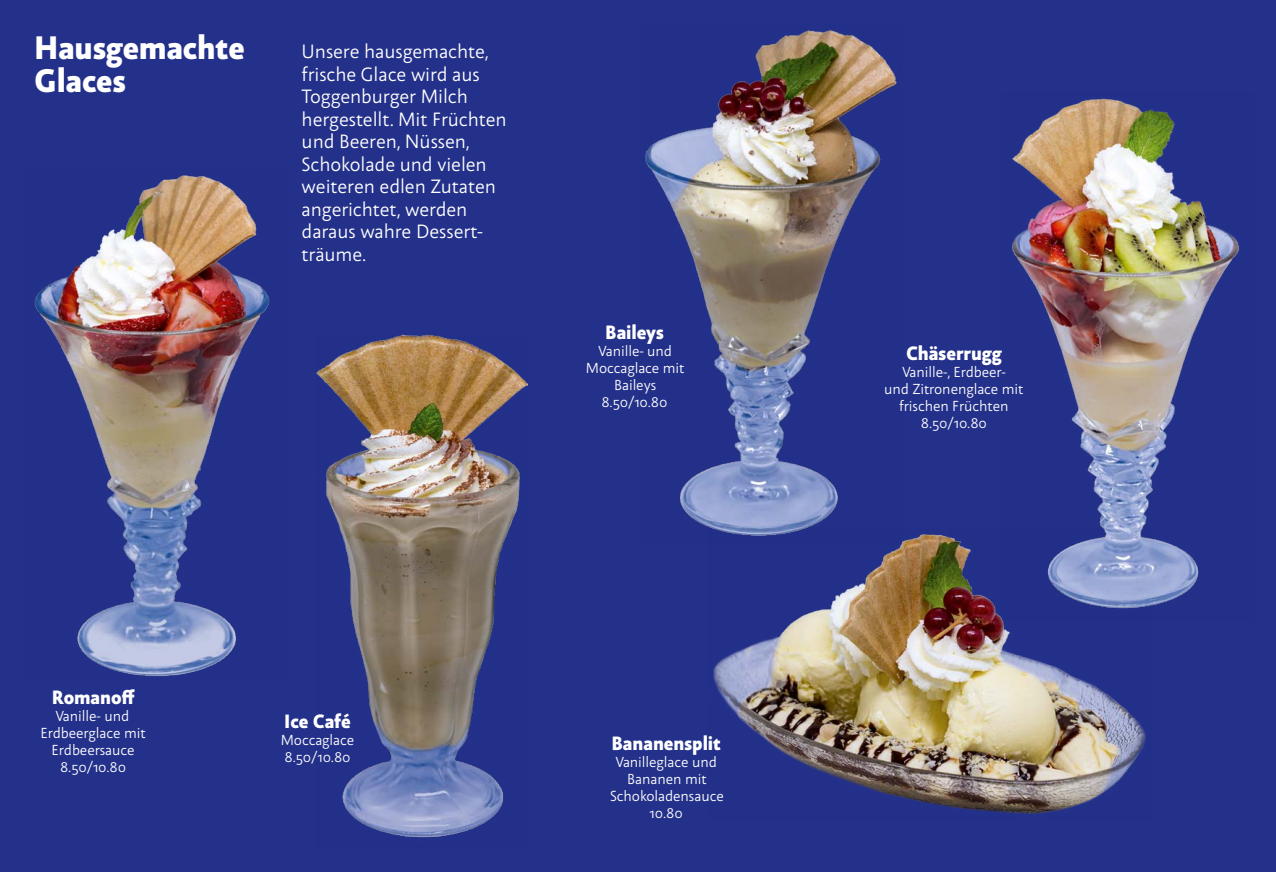
<style>
.page{position:relative;width:1276px;height:872px;background:#24318a}
.page>*{position:absolute;margin:0;border:0;box-sizing:border-box;transform-origin:0 0}
.t1{font:900 33px/33px "abc Alena";letter-spacing:-.005em;color:#fff}
.t2{font:900 19.65px "abc Alena";color:#fff}
.t3{font:19.5px/22.5px "abc Alena";letter-spacing:-.005em;color:#fff}
.t4{font:900 19.5px "abc Alena";color:#fff}
.t5{font:14.7px/17px "abc Alena";letter-spacing:-.005em;color:#fff;text-align:center}
</style>
<div class="page">
<img style="left:317px;top:335px;width:210px;height:503px">
<img style="left:1012px;top:98px;width:227px;height:507px">
<img style="left:713px;top:527px;width:440px;height:287px">
<img style="left:34px;top:175px;width:236px;height:501px">
<img style="left:644px;top:30px;width:257px;height:514px">
<h1 class="t1" style="left:34px;top:29px;width:212px">Hausgemachte<br>Glaces</h1>
<h3 class="t3" style="left:302px;top:40px;width:206px">Unsere hausgemachte, frische Glace wird aus<br>Toggenburger Milch hergestellt. Mit Früchten und Beeren, Nüssen,<br>Schokolade und vielen weiteren edlen Zutaten angerichtet, werden daraus wahre Dessert&shy;träume.</h3>
<h3 class="t4" style="left:605px;top:318px;width:60px">Baileys</h3>
<p class="t5" style="left:586px;top:342px;width:100px">Vanille- und<br>Moccaglace mit<br>Baileys<br>8.50/10.80</p>
<h3 class="t4" style="left:52px;top:683px;width:85px">Romanoff</h3>
<p class="t5" style="left:40px;top:707px;width:107px">Vanille- und<br>Erdbeerglace mit<br>Erdbeersauce<br>8.50/10.80</p>
<h3 class="t4" style="left:284px;top:706px;width:68px">Ice Café</h3>
<p class="t5" style="left:281px;top:730px;width:75px;text-align:left">Moccaglace<br>8.50/10.80</p>
<h3 class="t4" style="left:611px;top:729px;width:111px">Bananensplit</h3>
<p class="t5" style="left:610px;top:753px;width:115px">Vanilleglace und<br>Bananen mit<br>Schokoladensauce<br>10.80</p>
<h2 class="t2" style="left:906px;top:338px;width:97px">Chäserrugg</h2>
<p class="t5" style="left:884px;top:363px;width:141px">Vanille-, Erdbeer-<br>und Zitronenglace mit frischen Früchten<br>8.50/10.80</p>
</div>
